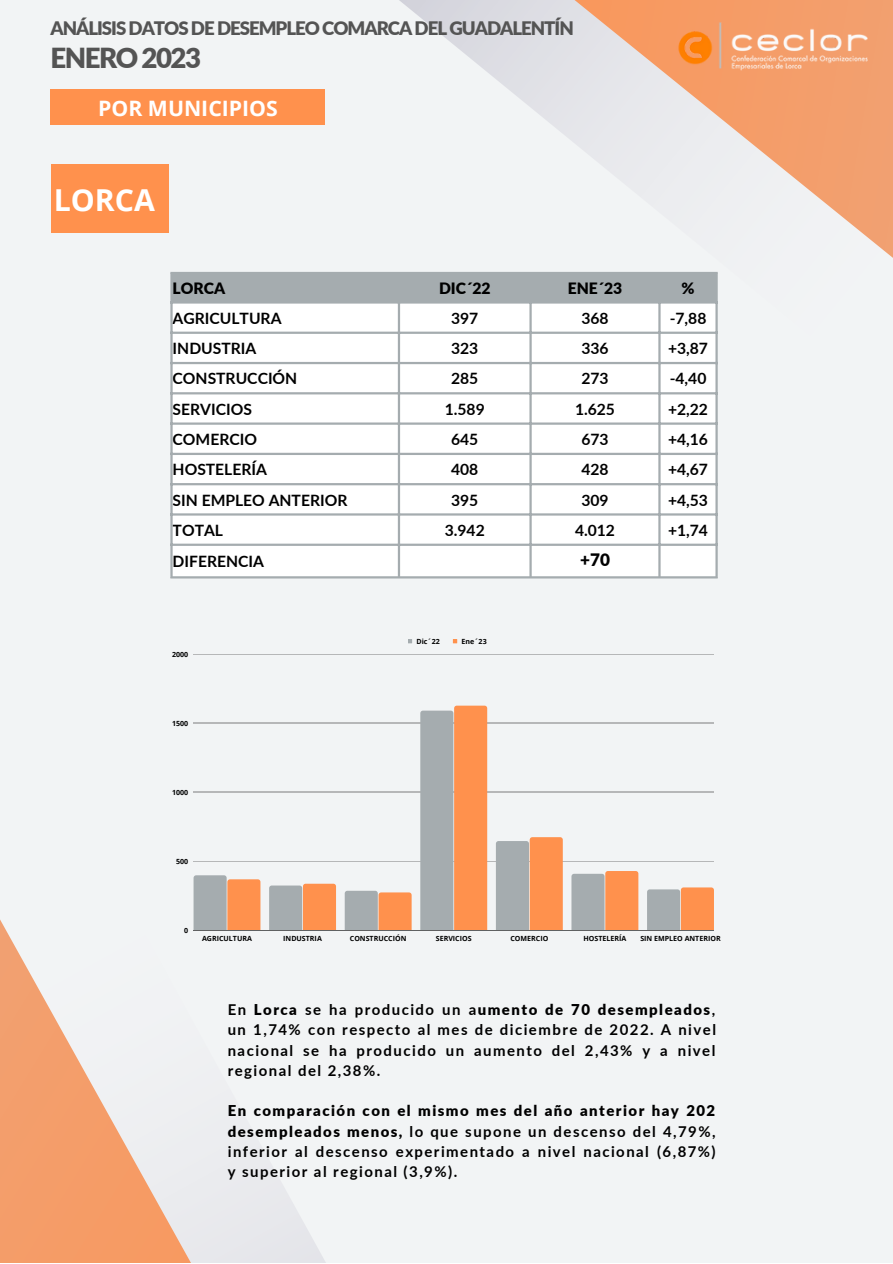
<style>
.page{position:relative;width:893px;height:1264px;background:#fff}
.page>*{position:absolute;margin:0;border:0;box-sizing:border-box;transform-origin:0 0}
.t1{font:700 30.3px "Open Sans";color:#fff}
.t2{font:900 27.6px "Lato";letter-spacing:-.055em;color:#545454}
.t3{font:700 21.3px "Open Sans";color:#fff}
.t4{font:900 18.6px "Lato";letter-spacing:-.055em;color:#545454}
.t5{font:900 17.1px "Lato";color:#000}
.t6{font:700 15.6px "Lato";color:#000}
.t7{font:900 15.6px "Lato";color:#000}
.t8{font:700 15px/20.2px "Lato";letter-spacing:.1em;color:#000;text-align:justify}
.t9{font:700 7.05px "Open Sans";color:#000}
.s1{font-weight:900}
</style>
<div class="page">
<div style="left:0;top:0;width:892px;height:1262px;background:#f2f4f5"></div>
<svg style="left:260px;top:791px;width:160px;height:471px"></svg>
<svg style="left:0;top:578px;width:260px;height:684px"></svg>
<svg style="left:399px;top:0;width:148px;height:120px"></svg>
<svg style="left:547px;top:0;width:345px;height:461px"></svg>
<svg style="left:408px;top:639px;width:4px;height:4px"></svg>
<svg style="left:453px;top:639px;width:4px;height:4px"></svg>
<hr style="left:193px;top:654px;width:520px;height:1px;background:#000">
<hr style="left:193px;top:723px;width:520px;height:1px;background:#000">
<hr style="left:193px;top:792px;width:520px;height:1px;background:#000">
<hr style="left:193px;top:861px;width:520px;height:1px;background:#000">
<hr style="left:193px;top:930px;width:520px;height:1px;background:#000">
<svg style="left:193px;top:875px;width:67px;height:55px;background:#d2a487"></svg>
<svg style="left:269px;top:883px;width:67px;height:47px;background:#d4a282"></svg>
<svg style="left:345px;top:890px;width:66px;height:40px;background:#d2a385"></svg>
<svg style="left:420px;top:705px;width:67px;height:225px;background:#d3a081"></svg>
<svg style="left:496px;top:837px;width:66px;height:93px;background:#d3a181"></svg>
<svg style="left:571px;top:871px;width:67px;height:59px;background:#d4a182"></svg>
<svg style="left:647px;top:887px;width:66px;height:43px;background:#d3a283"></svg>
<div style="left:50px;top:89px;width:275px;height:36px;background:#ff914d"></div>
<div style="left:51px;top:164px;width:118px;height:69px;background:#ff914d"></div>
<div style="left:173px;top:274px;width:542px;height:27px;background:#a5acaf"></div>
<div style="left:173px;top:303px;width:542px;height:273px;background:#fff"></div>
<hr style="left:170px;top:274px;width:3px;height:302px;background:#a5acaf">
<hr style="left:398px;top:274px;width:2px;height:302px;background:#a5acaf">
<hr style="left:529px;top:274px;width:2px;height:302px;background:#a5acaf">
<hr style="left:658px;top:274px;width:2px;height:302px;background:#a5acaf">
<hr style="left:715px;top:274px;width:2px;height:302px;background:#a5acaf">
<hr style="left:170px;top:272px;width:547px;height:2px;background:#a5acaf">
<hr style="left:170px;top:301px;width:547px;height:2px;background:#a5acaf">
<hr style="left:170px;top:331px;width:547px;height:3px;background:#a5acaf">
<hr style="left:170px;top:362px;width:547px;height:2px;background:#a5acaf">
<hr style="left:170px;top:392px;width:547px;height:2px;background:#a5acaf">
<hr style="left:170px;top:422px;width:547px;height:3px;background:#a5acaf">
<hr style="left:170px;top:453px;width:547px;height:2px;background:#a5acaf">
<hr style="left:170px;top:483px;width:547px;height:2px;background:#a5acaf">
<hr style="left:170px;top:513px;width:547px;height:2px;background:#a5acaf">
<hr style="left:170px;top:543px;width:547px;height:3px;background:#a5acaf">
<hr style="left:170px;top:576px;width:547px;height:2px;background:#a5acaf">
<img style="left:667px;top:19px;width:212px;height:55px">
<p class="t4" style="left:50px;top:16px;width:524px">ANÁLISIS DATOS DE DESEMPLEO COMARCA DEL GUADALENTÍN</p>
<h2 class="t2" style="left:50px;top:41px;width:152px">ENERO 2023</h2>
<h3 class="t3" style="left:98px;top:93px;width:181px">POR MUNICIPIOS</h3>
<h1 class="t1" style="left:54px;top:179px;width:103px">LORCA</h1>
<p class="t7" style="left:173px;top:279px;width:54px">LORCA</p>
<p class="t7" style="left:439px;top:279px;width:53px">DIC´22</p>
<p class="t7" style="left:567px;top:279px;width:56px">ENE´23</p>
<p class="t7" style="left:681px;top:279px;width:15px">%</p>
<p class="t6" style="left:173px;top:308px;width:110px">AGRICULTURA</p>
<p class="t6" style="left:451px;top:308px;width:29px">397</p>
<p class="t6" style="left:581px;top:308px;width:29px">368</p>
<p class="t6" style="left:669px;top:308px;width:38px">-7,88</p>
<p class="t6" style="left:173px;top:339px;width:85px">INDUSTRIA</p>
<p class="t6" style="left:451px;top:339px;width:29px">323</p>
<p class="t6" style="left:581px;top:339px;width:29px">336</p>
<p class="t6" style="left:668px;top:339px;width:41px">+3,87</p>
<p class="t6" style="left:173px;top:369px;width:126px">CONSTRUCCIÓN</p>
<p class="t6" style="left:451px;top:369px;width:29px">285</p>
<p class="t6" style="left:581px;top:369px;width:29px">273</p>
<p class="t6" style="left:669px;top:369px;width:38px">-4,40</p>
<p class="t6" style="left:173px;top:399px;width:81px">SERVICIOS</p>
<p class="t6" style="left:444px;top:399px;width:41px">1.589</p>
<p class="t6" style="left:575px;top:399px;width:41px">1.625</p>
<p class="t6" style="left:668px;top:399px;width:41px">+2,22</p>
<p class="t6" style="left:173px;top:429px;width:86px">COMERCIO</p>
<p class="t6" style="left:451px;top:429px;width:29px">645</p>
<p class="t6" style="left:581px;top:429px;width:29px">673</p>
<p class="t6" style="left:668px;top:429px;width:41px">+4,16</p>
<p class="t6" style="left:173px;top:460px;width:96px">HOSTELERÍA</p>
<p class="t6" style="left:451px;top:460px;width:29px">408</p>
<p class="t6" style="left:581px;top:460px;width:29px">428</p>
<p class="t6" style="left:668px;top:460px;width:41px">+4,67</p>
<p class="t6" style="left:173px;top:490px;width:176px">SIN EMPLEO ANTERIOR</p>
<p class="t6" style="left:451px;top:490px;width:29px">395</p>
<p class="t6" style="left:581px;top:490px;width:29px">309</p>
<p class="t6" style="left:668px;top:490px;width:41px">+4,53</p>
<p class="t6" style="left:173px;top:520px;width:52px">TOTAL</p>
<p class="t6" style="left:444px;top:520px;width:41px">3.942</p>
<p class="t6" style="left:575px;top:520px;width:41px">4.012</p>
<p class="t6" style="left:668px;top:520px;width:41px">+1,74</p>
<p class="t6" style="left:173px;top:552px;width:93px">DIFERENCIA</p>
<p class="t5" style="left:580px;top:549px;width:31px">+70</p>
<p class="t9" style="left:172px;top:649px;width:18px">2000</p>
<p class="t9" style="left:172px;top:718px;width:18px">1500</p>
<p class="t9" style="left:172px;top:787px;width:18px">1000</p>
<p class="t9" style="left:416px;top:636px;width:25px">Dic´22</p>
<p class="t9" style="left:461px;top:636px;width:27px">Ene´23</p>
<p class="t9" style="left:176px;top:856px;width:14px">500</p>
<p class="t9" style="left:184px;top:925px;width:6px">0</p>
<p class="t9" style="left:202px;top:933px;width:51px">AGRICULTURA</p>
<p class="t9" style="left:283px;top:933px;width:40px">INDUSTRIA</p>
<p class="t9" style="left:350px;top:933px;width:58px">CONSTRUCCIÓN</p>
<p class="t9" style="left:436px;top:933px;width:37px">SERVICIOS</p>
<p class="t9" style="left:510px;top:933px;width:39px">COMERCIO</p>
<p class="t9" style="left:583px;top:933px;width:44px">HOSTELERÍA</p>
<p class="t9" style="left:640px;top:933px;width:82px">SIN EMPLEO ANTERIOR</p>
<p class="t8" style="left:228px;top:999px;width:489px">En <span class="s1">Lorca</span> se ha producido un a<span class="s1">umento de 70 desempleados</span>, un 1,74% con respecto al mes de diciembre de 2022. A nivel nacional se ha producido un aumento del 2,43% y a nivel regional del 2,38%.</p>
<p class="t8" style="left:228px;top:1100px;width:489px"><span class="s1">En comparación con el mismo mes del año anterior hay 202 desempleados menos,</span> lo que supone un descenso del 4,79%, inferior al descenso experimentado a nivel nacional (6,87%) y superior al regional (3,9%).</p>
</div>
